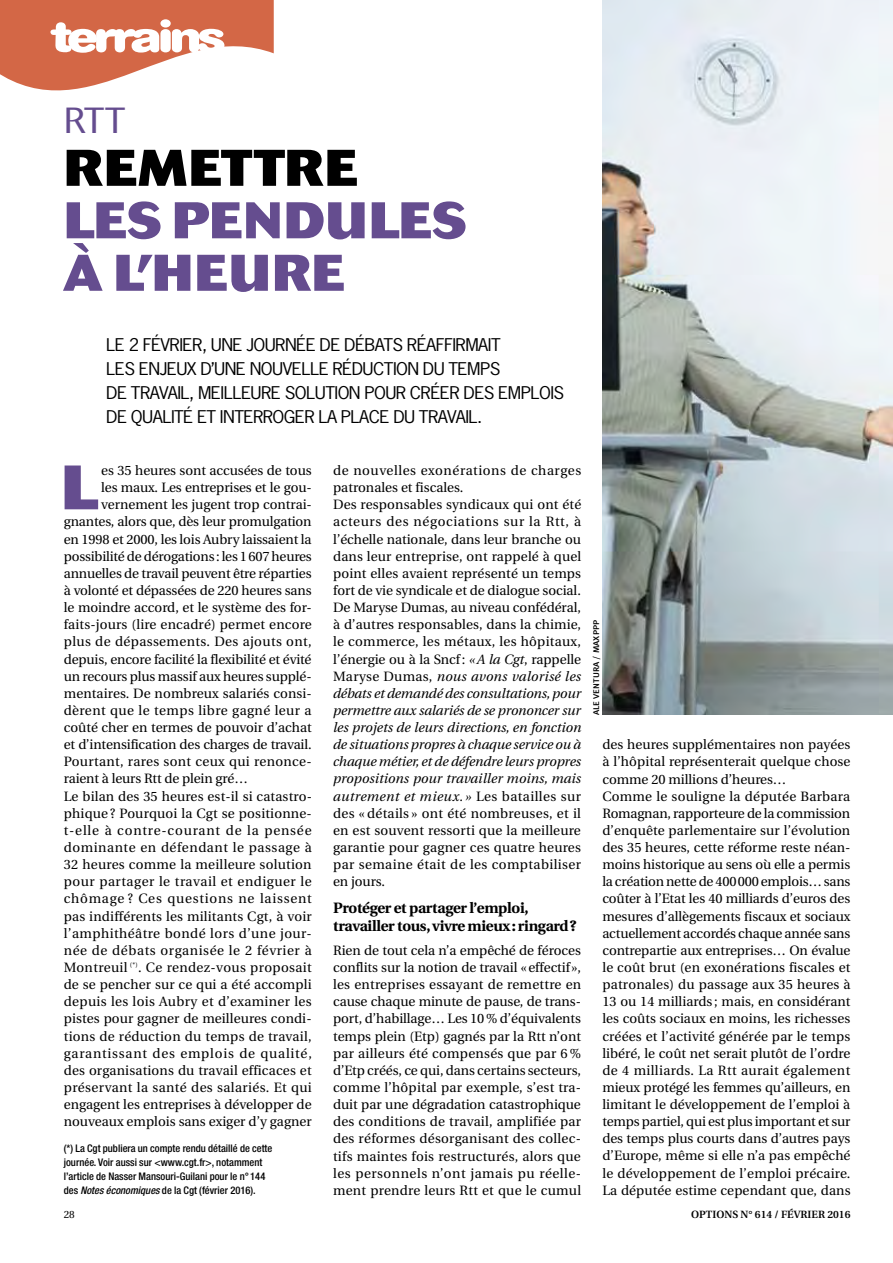
<style>
.page{position:relative;width:893px;height:1263px;background:#fff}
.page>*{position:absolute;margin:0;border:0;box-sizing:border-box;transform-origin:0 0}
.t1{font:800 62.1px "Cosmos";color:#654d8f}
.t2{font:800 51px/52.5px "Cosmos";letter-spacing:.02em;color:#654d8f}
.t3{font:800 51px "Cosmos";letter-spacing:.035em;color:#000}
.t4{font:300 36px "Cosmos";color:#654d8f}
.t5{font:16.5px/24px "News Gothic";letter-spacing:-.03em;color:#000;scale:1.1 1}
.t6{font:700 15px/18px "Utopia";letter-spacing:-.02em;color:#000}
.t7{font:13.5px/17.1px "Utopia";letter-spacing:.005em;color:#000}
.t8{font:13.5px "Utopia";letter-spacing:.025em;color:#000}
.t9{font:13.5px "Utopia";letter-spacing:.035em;color:#000}
.t10{font:13.5px "Utopia";letter-spacing:.055em;color:#000}
.t11{font:13.5px "Utopia";letter-spacing:.04em;color:#000}
.t12{font:13.5px "Utopia";letter-spacing:-.015em;color:#000}
.t13{font:13.5px "Utopia";letter-spacing:.03em;color:#000}
.t14{font:13.5px "Utopia";letter-spacing:.06em;color:#000}
.t15{font:500 condensed 10.5px/14.2px "Helvetica Neue";color:#000}
.t16{font:600 10.5px "Utopia";color:#000}
.t17{font:10.5px "Utopia";color:#000}
.t18{font:500 8.25px "Meta Plus";color:#000;scale:1.1 1}
.s1{font-style:italic}
</style>
<div class="page">
<svg style="left:0;top:0;width:274px;height:91px"></svg>
<img style="left:602px;top:0;width:291px;height:715px">
<h3 class="t4" style="left:64px;top:100px;width:63px">RTT</h3>
<h2 class="t3" style="left:64px;top:138px;width:295px">REMETTRE</h2>
<h2 class="t2" style="left:64px;top:195px;width:403px">LES PENDULES<br>À L’HEURE</h2>
<p class="t5" style="left:106px;top:333px;width:360px">LE 2 FÉVRIER, UNE JOURNÉE DE DÉBATS RÉAFFIRMAIT<br>LES ENJEUX D’UNE</p>
<p class="t5" style="left:106px;top:357px;width:418px;text-indent:143px">NOUVELLE RÉDUCTION DU TEMPS<br>DE TRAVAIL, MEILLEURE SOLUTION POUR CRÉER DES EMPLOIS<br>DE QUALITÉ ET INTERROGER LA PLACE DU TRAVAIL.</p>
<p class="t7" style="left:333px;top:462px;width:250px">de nouvelles exonérations de charges patronales et fiscales.<br>Des responsables syndicaux qui ont été acteurs des négociations sur la Rtt, à l’échelle nationale, dans leur branche ou dans leur entreprise, ont rappelé à quel point elles avaient représenté un temps fort de vie syndicale et de dialogue social.<br>De Maryse Dumas, au niveau confédéral, à d’autres responsables, dans la chimie, le commerce, les métaux, les hôpitaux, l’énergie ou à la Sncf: <span class="s1">«A la Cgt</span>, rappelle Maryse Dumas, <span class="s1">nous avons valorisé les débats et demandé des consultations, pour permettre aux salariés de se prononcer sur les projets de leurs directions, en fonction de situations propres à chaque service ou à chaque métier, et de défendre leurs propres propositions pour travailler moins, mais autrement et mieux. »</span> Les batailles sur des « détails » ont été nombreuses, et il en est souvent ressorti que la meilleure garantie pour gagner ces quatre heures par semaine était de les comptabiliser en jours.</p>
<p class="t6" style="left:333px;top:899px;width:245px">Protéger et partager l’emploi, travailler tous, vivre mieux: ringard?</p>
<p class="t7" style="left:333px;top:942px;width:250px;text-align:justify">Rien de tout cela n’a empêché de féroces conflits sur la notion de travail «effectif », les entreprises essayant de remettre en cause chaque minute de pause, de trans&shy;port, d’habillage… Les 10% d’équivalents temps plein (Etp) gagnés par la Rtt n’ont par ailleurs été compensés que par 6 % d’Etp créés, ce qui, dans certains secteurs, comme l’hôpital par exemple, s’est tra&shy;duit par une dégradation catastrophique des conditions de travail, amplifiée par des réformes désorganisant des collec&shy;tifs maintes fois restructurés, alors que les personnels n’ont jamais pu réelle&shy;ment prendre leurs Rtt et que le cumul</p>
<h1 class="t1" style="left:61px;top:451px;width:39px">L</h1>
<p class="t7" style="left:101px;top:462px;width:212px">es 35 heures sont accusées de tous</p>
<p class="t7" style="left:101px;top:479px;width:212px">les maux. Les entreprises et le gou-</p>
<p class="t7" style="left:101px;top:496px;width:212px">vernement les jugent trop contrai-</p>
<p class="t7" style="left:64px;top:514px;width:249px">gnantes, alors que, dès leur promulgation</p>
<p class="t7" style="left:64px;top:531px;width:249px">en 1998 et 2000, les lois Aubry laissaient la</p>
<p class="t12" style="left:64px;top:549px;width:249px">possibilité de dérogations: les 1607 heures</p>
<p class="t7" style="left:64px;top:565px;width:249px">annuelles de travail peuvent être réparties</p>
<p class="t7" style="left:64px;top:582px;width:249px">à volonté et dépassées de 220 heures sans</p>
<p class="t7" style="left:64px;top:599px;width:250px">le moindre accord, et le système des for-</p>
<p class="t7" style="left:64px;top:616px;width:250px">faits-jours (lire encadré) permet encore</p>
<p class="t8" style="left:64px;top:634px;width:249px">plus de dépassements. Des ajouts ont,</p>
<p class="t7" style="left:64px;top:651px;width:249px">depuis, encore facilité la flexibilité et évité</p>
<p class="t7" style="left:64px;top:668px;width:250px">un recours plus massif aux heures supplé-</p>
<p class="t7" style="left:64px;top:685px;width:250px">mentaires. De nombreux salariés consi-</p>
<p class="t13" style="left:64px;top:703px;width:249px">dèrent que le temps libre gagné leur a</p>
<p class="t7" style="left:64px;top:719px;width:250px">coûté cher en termes de pouvoir d’achat</p>
<p class="t7" style="left:64px;top:736px;width:249px">et d’intensification des charges de travail.</p>
<p class="t8" style="left:64px;top:754px;width:249px">Pourtant, rares sont ceux qui renonce-</p>
<p class="t7" style="left:64px;top:770px;width:186px">raient à leurs Rtt de plein gré…</p>
<p class="t7" style="left:64px;top:788px;width:250px">Le bilan des 35 heures est-il si catastro-</p>
<p class="t7" style="left:64px;top:805px;width:250px">phique ? Pourquoi la Cgt se positionne-</p>
<p class="t14" style="left:64px;top:823px;width:249px">t-elle à contre-courant de la pensée</p>
<p class="t11" style="left:64px;top:840px;width:250px">dominante en défendant le passage à</p>
<p class="t7" style="left:64px;top:856px;width:249px">32 heures comme la meilleure solution</p>
<p class="t9" style="left:64px;top:874px;width:249px">pour partager le travail et endiguer le</p>
<p class="t10" style="left:64px;top:891px;width:250px">chômage ? Ces questions ne laissent</p>
<p class="t7" style="left:64px;top:908px;width:249px">pas indifférents les militants Cgt, à voir</p>
<p class="t9" style="left:64px;top:926px;width:250px">l’amphithéâtre bondé lors d’une jour-</p>
<p class="t11" style="left:64px;top:943px;width:249px">née de débats organisée le 2 février à</p>
<p class="t8" style="left:64px;top:960px;width:250px">Montreuil <sup>(*)</sup>. Ce rendez-vous proposait</p>
<p class="t7" style="left:64px;top:976px;width:249px">de se pencher sur ce qui a été accompli</p>
<p class="t8" style="left:64px;top:994px;width:249px">depuis les lois Aubry et d’examiner les</p>
<p class="t7" style="left:64px;top:1010px;width:249px">pistes pour gagner de meilleures condi-</p>
<p class="t7" style="left:64px;top:1028px;width:249px">tions de réduction du temps de travail,</p>
<p class="t10" style="left:64px;top:1046px;width:250px">garantissant des emplois de qualité,</p>
<p class="t7" style="left:64px;top:1062px;width:249px">des organisations du travail efficaces et</p>
<p class="t8" style="left:64px;top:1080px;width:250px">préservant la santé des salariés. Et qui</p>
<p class="t7" style="left:64px;top:1096px;width:249px">engagent les entreprises à développer de</p>
<p class="t7" style="left:64px;top:1113px;width:249px">nouveaux emplois sans exiger d’y gagner</p>
<p class="t15" style="left:64px;top:1141px;width:210px">(*) La Cgt publiera un compte rendu détaillé de cette journée. Voir aussi sur &lt;www.cgt.fr&gt;, notamment l’article de Nasser Mansouri-Guilani pour le n° 144 des <span class="s1">Notes économiques</span> de la Cgt (février 2016).</p>
<p class="t18" style="left:592px;top:715px;width:88px;rotate:-90deg">Ale Ventura / maxppp</p>
<p class="t7" style="left:602px;top:736px;width:250px">des heures supplémentaires non payées à l’hôpital représenterait quelque chose comme 20 millions d’heures…<br>Comme le souligne la députée Barbara Romagnan, rapporteure de la commission d’enquête parlementaire sur l’évolution des 35 heures, cette réforme reste néan&shy;moins historique au sens où elle a permis la création nette de 400000 emplois… sans coûter à l’Etat les 40 milliards d’euros des mesures d’allègements fiscaux et sociaux actuellement accordés chaque année sans contrepartie aux entreprises… On évalue le coût brut (en exonérations fiscales et patronales) du passage aux 35 heures à 13 ou 14 milliards ; mais, en considérant les coûts sociaux en moins, les richesses créées et l’activité générée par le temps libéré, le coût net serait plutôt de l’ordre de 4 milliards. La Rtt aurait également mieux protégé les femmes qu’ailleurs, en limitant le développement de l’emploi à temps partiel, qui est plus important et sur des temps plus courts dans d’autres pays d’Europe, même si elle n’a pas empêché le développement de l’emploi précaire.<br>La députée estime cependant que, dans</p>
<p class="t17" style="left:64px;top:1208px;width:13px">28</p>
<p class="t16" style="left:691px;top:1208px;width:161px">OPTIONS N° 614 / FÉVRIER 2016</p>
</div>
